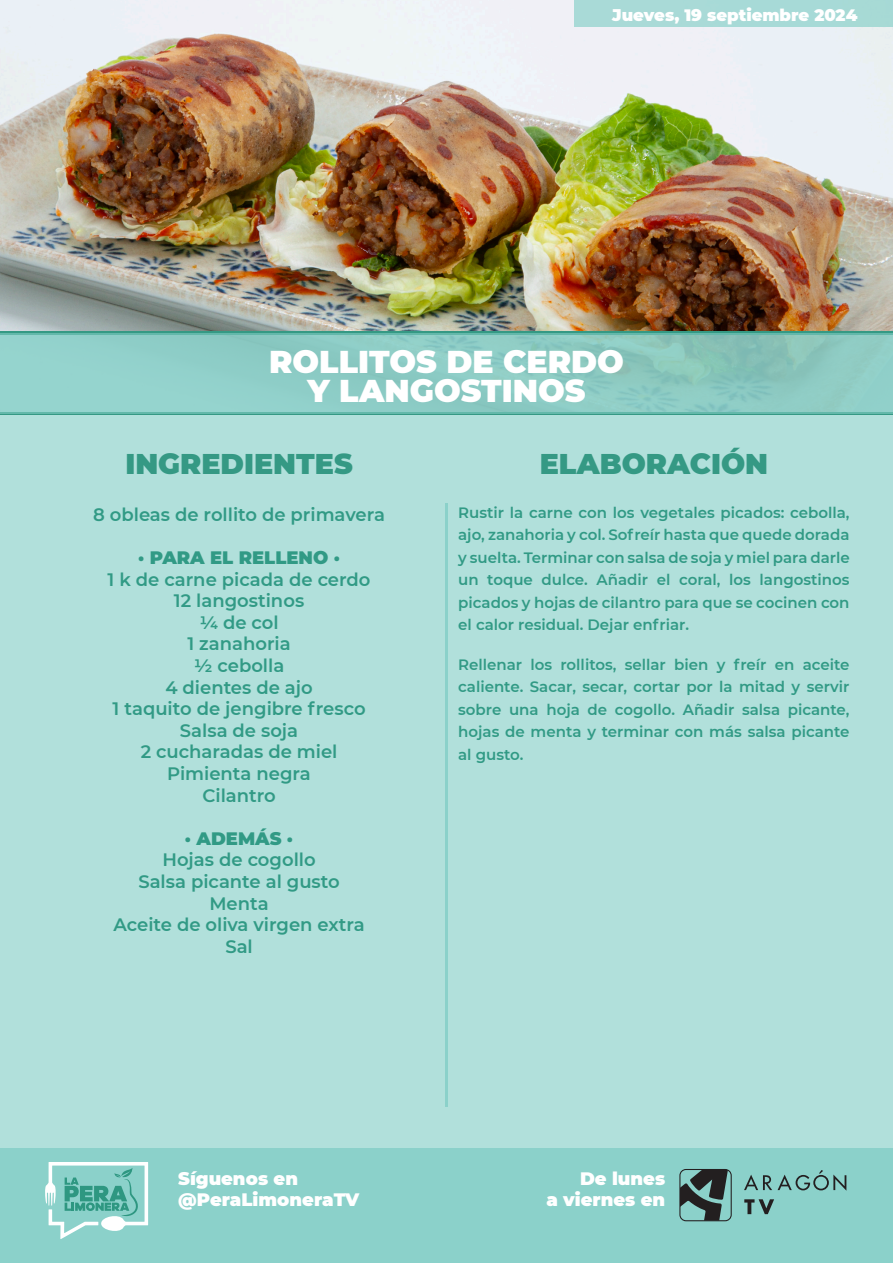
<style>
.page{position:relative;width:893px;height:1263px;background:#fff}
.page>*{position:absolute;margin:0;border:0;box-sizing:border-box;transform-origin:0 0}
.t1{font:900 31.5px/28.5px "Montserrat";color:#fff;text-align:center}
.t2{font:900 28.5px "Montserrat";color:#359984}
.INGREDIENTES{font:600 18px/21.6px "Montserrat";color:#319a85;text-align:center}
.t3{font:900 18px "Montserrat";color:#fff}
.t4{font:900 16.5px "Montserrat";color:#fff}
.t5{font:600 15px/22.5px "Montserrat";color:#319a85;text-align:justify}
.s1{font-weight:900}
</style>
<div class="page">
<img style="left:0;top:0;width:893px;height:332px">
<div style="left:0;top:414px;width:893px;height:734px;background:#b1e0db"></div>
<div style="left:0;top:334px;width:893px;height:78px;background:#8bd1ca"></div>
<div style="left:0;top:1148px;width:893px;height:115px;background:#8bd1ca"></div>
<hr style="left:0;top:332px;width:893px;height:1px;background:#359984">
<hr style="left:0;top:333px;width:893px;height:1px;background:#63b8aa">
<hr style="left:0;top:414px;width:893px;height:1px;background:#359984">
<hr style="left:0;top:412px;width:893px;height:2px;background:#63b8aa">
<svg style="left:45px;top:1162px;width:103px;height:77px"></svg>
<svg style="left:681px;top:1169px;width:47px;height:52px"></svg>
<div style="left:679px;top:1169px;width:53px;height:52px;border:1px solid #231f20;border-radius:6px"></div>
<svg style="left:744px;top:1170px;width:102px;height:21px"></svg>
<svg style="left:744px;top:1199px;width:30px;height:15px"></svg>
<hr style="left:445px;top:503px;width:3px;height:604px;background:#8bd1ca">
<hr style="left:892px;top:414px;width:1px;height:734px;background:#8bd1ca">
<div style="left:574px;top:0;width:319px;height:27px;background:#a7dad7"></div>
<p class="t4" style="left:612px;top:3px;width:247px">Jueves, 19 septiembre 2024</p>
<p class="t1" style="left:269px;top:346px;width:356px">ROLLITOS DE CERDO<br>Y LANGOSTINOS</p>
<p class="t2" style="left:125px;top:443px;width:229px">INGREDIENTES</p>
<p class="INGREDIENTES" style="left:93px;top:503px;width:293px">8 obleas de rollito de primavera</p>
<p class="INGREDIENTES" style="left:108px;top:546px;width:264px"><span class="s1">· PARA EL RELLENO ·<br></span>1 k de carne picada de cerdo<br>12 langostinos<br>¼ de col<br>1 zanahoria<br>½ cebolla<br>4 dientes de ajo<br>1 taquito de jengibre fresco<br>Salsa de soja<br>2 cucharadas de miel<br>Pimienta negra<br>Cilantro</p>
<p class="INGREDIENTES" style="left:113px;top:827px;width:253px"><span class="s1">· ADEMÁS ·<br></span>Hojas de cogollo<br>Salsa picante al gusto<br>Menta<br>Aceite de oliva virgen extra<br>Sal</p>
<p class="t2" style="left:540px;top:443px;width:230px">ELABORACIÓN</p>
<p class="t5" style="left:458px;top:500px;width:393px">Rustir la carne con los vegetales picados: cebolla, ajo, zanahoria y col. Sofreír hasta que quede dorada y suelta. Terminar con salsa de soja y miel para darle un toque dulce. Añadir el coral, los langostinos picados y hojas de cilantro para que se cocinen con el calor residual. Dejar enfriar.</p>
<p class="t5" style="left:458px;top:653px;width:393px">Rellenar los rollitos, sellar bien y freír en aceite caliente. Sacar, secar, cortar por la mitad y servir sobre una hoja de cogollo. Añadir salsa picante, hojas de menta y terminar con más salsa picante al gusto.</p>
<p class="t3" style="left:178px;top:1165px;width:121px">Síguenos en</p>
<p class="t3" style="left:178px;top:1186px;width:183px">@PeraLimoneraTV</p>
<p class="t3" style="left:580px;top:1165px;width:87px">De lunes</p>
<p class="t3" style="left:546px;top:1186px;width:120px">a viernes en</p>
</div>
